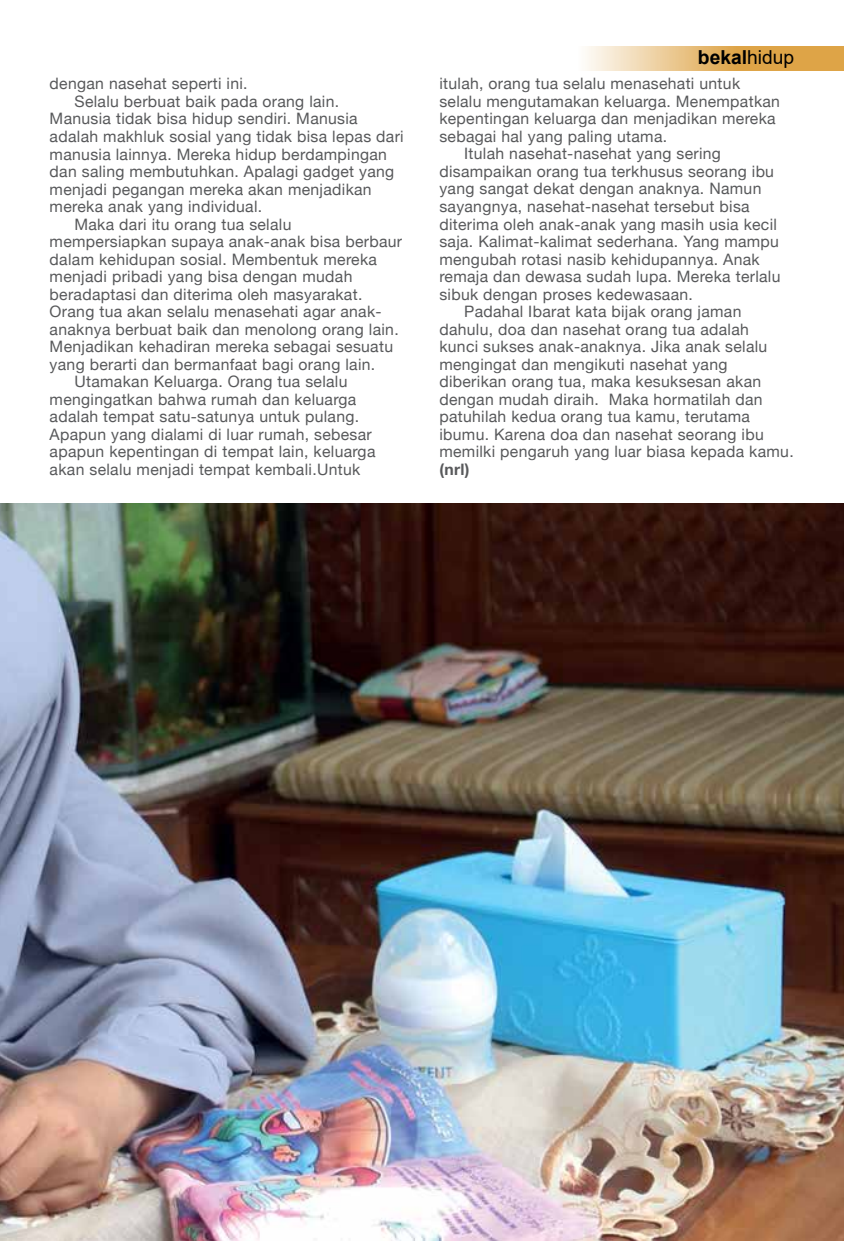
<style>
.page{position:relative;width:844px;height:1241px;background:#fff}
.page>*{position:absolute;margin:0;border:0;box-sizing:border-box;transform-origin:0 0}
.t1{font:700 19.25px "Arial";color:#000}
.t2{font:15.75px "Helvetica Neue";letter-spacing:.02em;color:#58595b}
.t3{font:700 15.75px "Helvetica Neue";color:#58595b}
.s1{font-weight:400}
</style>
<div class="page">
<svg style="left:586px;top:46px;width:257px;height:25px;background:#e6bd79"></svg>
<img style="left:0;top:504px;width:843px;height:736px">
<p class="t2" style="left:50px;top:74px;width:199px">dengan nasehat seperti ini.</p>
<p class="t2" style="left:74px;top:92px;width:266px">Selalu berbuat baik pada orang lain.</p>
<p class="t2" style="left:50px;top:109px;width:309px">Manusia tidak bisa hidup sendiri. Manusia</p>
<p class="t2" style="left:50px;top:127px;width:355px">adalah makhluk sosial yang tidak bisa lepas dari</p>
<p class="t2" style="left:50px;top:144px;width:339px">manusia lainnya. Mereka hidup berdampingan</p>
<p class="t2" style="left:50px;top:162px;width:346px">dan saling membutuhkan. Apalagi gadget yang</p>
<p class="t2" style="left:50px;top:179px;width:323px">menjadi pegangan mereka akan menjadikan</p>
<p class="t2" style="left:50px;top:197px;width:214px">mereka anak yang individual.</p>
<p class="t2" style="left:74px;top:214px;width:218px">Maka dari itu orang tua selalu</p>
<p class="t2" style="left:50px;top:232px;width:354px">mempersiapkan supaya anak-anak bisa berbaur</p>
<p class="t2" style="left:50px;top:249px;width:329px">dalam kehidupan sosial. Membentuk mereka</p>
<p class="t2" style="left:50px;top:267px;width:304px">menjadi pribadi yang bisa dengan mudah</p>
<p class="t2" style="left:50px;top:284px;width:314px">beradaptasi dan diterima oleh masyarakat.</p>
<p class="t2" style="left:50px;top:302px;width:333px">Orang tua akan selalu menasehati agar anak-</p>
<p class="t2" style="left:50px;top:319px;width:350px">anaknya berbuat baik dan menolong orang lain.</p>
<p class="t2" style="left:50px;top:337px;width:345px">Menjadikan kehadiran mereka sebagai sesuatu</p>
<p class="t2" style="left:50px;top:354px;width:327px">yang berarti dan bermanfaat bagi orang lain.</p>
<p class="t2" style="left:74px;top:372px;width:274px">Utamakan Keluarga. Orang tua selalu</p>
<p class="t2" style="left:50px;top:389px;width:308px">mengingatkan bahwa rumah dan keluarga</p>
<p class="t2" style="left:50px;top:407px;width:311px">adalah tempat satu-satunya untuk pulang.</p>
<p class="t2" style="left:50px;top:424px;width:323px">Apapun yang dialami di luar rumah, sebesar</p>
<p class="t2" style="left:50px;top:442px;width:327px">apapun kepentingan di tempat lain, keluarga</p>
<p class="t2" style="left:50px;top:459px;width:312px">akan selalu menjadi tempat kembali.Untuk</p>
<p class="t1" style="left:697px;top:43px;width:98px">bekal<span class="s1">hidup</span></p>
<p class="t2" style="left:439px;top:74px;width:302px">itulah, orang tua selalu menasehati untuk</p>
<p class="t2" style="left:439px;top:92px;width:342px">selalu mengutamakan keluarga. Menempatkan</p>
<p class="t2" style="left:439px;top:109px;width:338px">kepentingan keluarga dan menjadikan mereka</p>
<p class="t2" style="left:439px;top:127px;width:229px">sebagai hal yang paling utama.</p>
<p class="t2" style="left:464px;top:144px;width:258px">Itulah nasehat-nasehat yang sering</p>
<p class="t2" style="left:439px;top:162px;width:336px">disampaikan orang tua terkhusus seorang ibu</p>
<p class="t2" style="left:439px;top:179px;width:323px">yang sangat dekat dengan anaknya. Namun</p>
<p class="t2" style="left:439px;top:197px;width:312px">sayangnya, nasehat-nasehat tersebut bisa</p>
<p class="t2" style="left:439px;top:214px;width:339px">diterima oleh anak-anak yang masih usia kecil</p>
<p class="t2" style="left:439px;top:232px;width:341px">saja. Kalimat-kalimat sederhana. Yang mampu</p>
<p class="t2" style="left:439px;top:249px;width:322px">mengubah rotasi nasib kehidupannya. Anak</p>
<p class="t2" style="left:439px;top:267px;width:342px">remaja dan dewasa sudah lupa. Mereka terlalu</p>
<p class="t2" style="left:439px;top:284px;width:255px">sibuk dengan proses kedewasaan.</p>
<p class="t2" style="left:464px;top:302px;width:279px">Padahal Ibarat kata bijak orang jaman</p>
<p class="t2" style="left:439px;top:319px;width:311px">dahulu, doa dan nasehat orang tua adalah</p>
<p class="t2" style="left:439px;top:337px;width:329px">kunci sukses anak-anaknya. Jika anak selalu</p>
<p class="t2" style="left:439px;top:354px;width:289px">mengingat dan mengikuti nasehat yang</p>
<p class="t2" style="left:439px;top:372px;width:323px">diberikan orang tua, maka kesuksesan akan</p>
<p class="t2" style="left:439px;top:389px;width:325px">dengan mudah diraih. Maka hormatilah dan</p>
<p class="t2" style="left:439px;top:407px;width:312px">patuhilah kedua orang tua kamu, terutama</p>
<p class="t2" style="left:439px;top:424px;width:326px">ibumu. Karena doa dan nasehat seorang ibu</p>
<p class="t2" style="left:439px;top:442px;width:356px">memilki pengaruh yang luar biasa kepada kamu.</p>
<p class="t3" style="left:439px;top:459px;width:32px">(nrl)</p>
</div>
